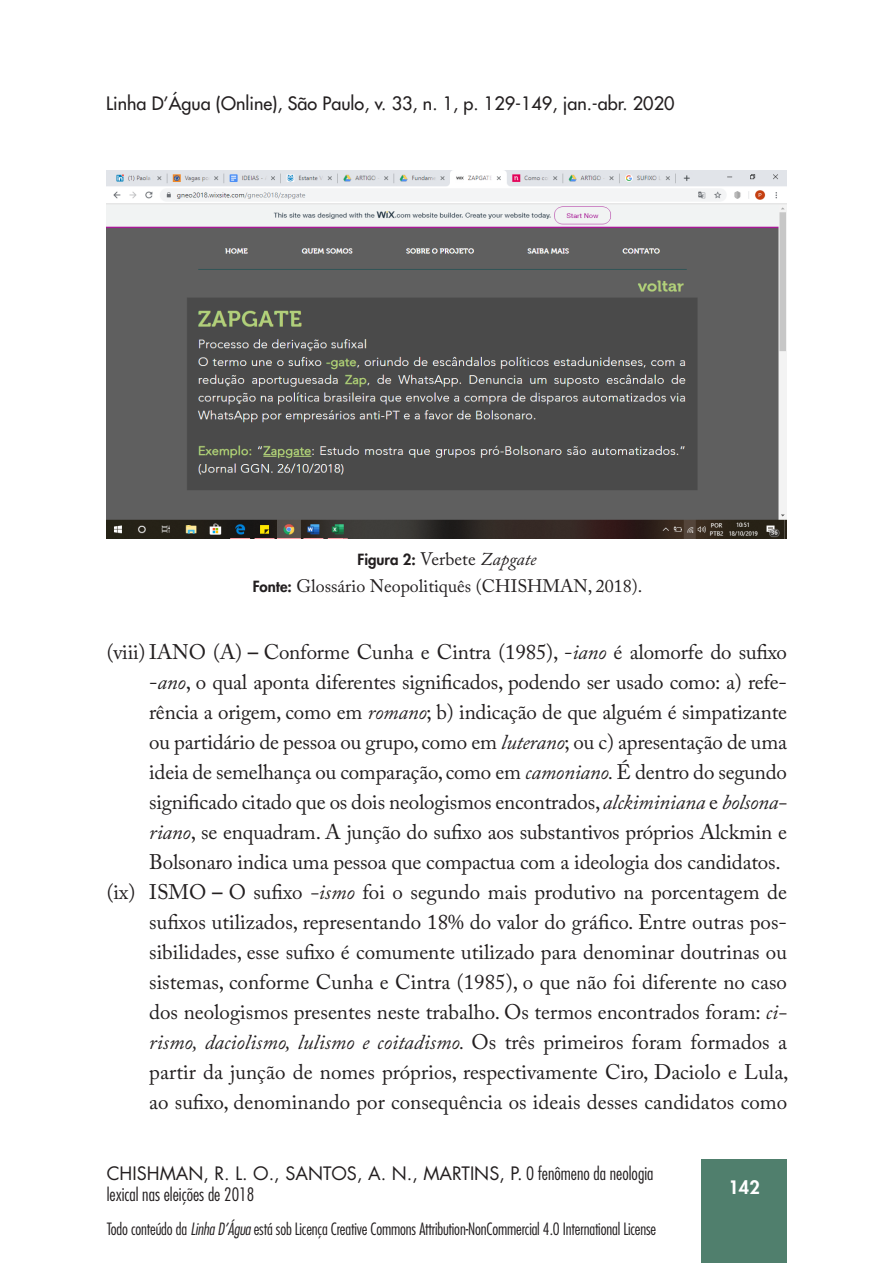
<style>
.page{position:relative;width:893px;height:1263px;background:#fff}
.page>*{position:absolute;margin:0;border:0;box-sizing:border-box;transform-origin:0 0}
.enumeração{font:21px/30px "Adobe Caslon Pro";letter-spacing:-.005em;color:#231f20;text-align:justify}
.t1{font:300 condensed 18px/21.6px "Futura LT";color:#231f20}
.t2{font:18px "Futura LT";color:#231f20}
._3__legenda{font:18px "Adobe Caslon Pro";color:#231f20}
.t3{font:800 18px "Futura LT";color:#fff}
.t4{font:300 condensed 16.5px "Futura LT";letter-spacing:-.01em;color:#231f20}
._3__legenda-2{font:800 15px "Futura LT";color:#231f20}
.s1{font-family:"Adobe Caslon Pro";font-weight:400;font-size:18px}
.s2{font-family:"Adobe Caslon Pro";font-weight:400;font-style:italic;font-size:18px}
.s3{font-family:"Futura LT";font-weight:800;font-size:15px}
.s4{font-weight:700}
.s5{font-style:italic}
.s6{font-weight:400;font-stretch:normal}
</style>
<div class="page">
<div style="left:702px;top:1159px;width:85px;height:104px;background:#507f6d"></div>
<img style="left:107px;top:170px;width:680px;height:368px">
<p class="t2" style="left:106px;top:91px;width:570px">Linha D’Água (Online), São Paulo, v. 33, n. 1, p. 129-149, jan.-abr. 2020</p>
<p class="_3__legenda-2" style="left:357px;top:549px;width:180px">Figura 2: <span class="s1">Verbete</span> <span class="s2">Zapgate</span></p>
<p class="_3__legenda" style="left:253px;top:575px;width:391px"><span class="s3">Fonte:</span> Glossário Neopolitiquês (CHISHMAN, 2018).</p>
<p class="enumeração" style="left:149px;top:637px;width:639px;text-indent:-43px">(viii) IANO (A) <span class="s4">–</span> Conforme Cunha e Cintra (1985), -<span class="s5">iano</span> é alomorfe do sufixo -<span class="s5">ano</span>, o qual aponta diferentes significados, podendo ser usado como: a) refe&shy;rência a origem, como em <span class="s5">romano</span>; b) indicação de que alguém é simpatizante ou partidário de pessoa ou grupo, como em <span class="s5">luterano</span>; ou c) apresentação de uma ideia de semelhança ou comparação, como em <span class="s5">camoniano.</span> É dentro do segundo significado citado que os dois neologismos encontrados, <span class="s5">alckiminiana</span> e <span class="s5">bolsona&shy;riano</span>, se enquadram. A junção do sufixo aos substantivos próprios Alckmin e Bolsonaro indica uma pessoa que compactua com a ideologia dos candidatos.</p>
<p class="enumeração" style="left:149px;top:877px;width:641px;text-indent:-43px">(ix) ISMO <span class="s4">–</span> O sufixo <span class="s5">-ismo</span> foi o segundo mais produtivo na porcentagem de sufixos utilizados, representando 18% do valor do gráfico. Entre outras pos&shy;sibilidades, esse sufixo é comumente utilizado para denominar doutrinas ou sistemas, conforme Cunha e Cintra (1985), o que não foi diferente no caso dos neologismos presentes neste trabalho. Os termos encontrados foram: <span class="s5">ci&shy;rismo, daciolismo, lulismo e coitadismo.</span> Os três primeiros foram formados a partir da junção de nomes próprios, respectivamente Ciro, Daciolo e Lula, ao sufixo, denominando por consequência os ideais desses candidatos como</p>
<p class="t1" style="left:107px;top:1162px;width:548px"><span class="s6">CHISHMAN, R. L. O., SANTOS, A. N., MARTINS, P.</span> O fenômeno da neologia lexical nas eleições de 2018</p>
<p class="t4" style="left:107px;top:1218px;width:551px">Todo conteúdo da <span class="s5">Linha D’Água</span> está sob Licença Creative Commons Attribution-NonCommercial 4.0 International License</p>
<p class="t3" style="left:728px;top:1175px;width:33px">142</p>
</div>
